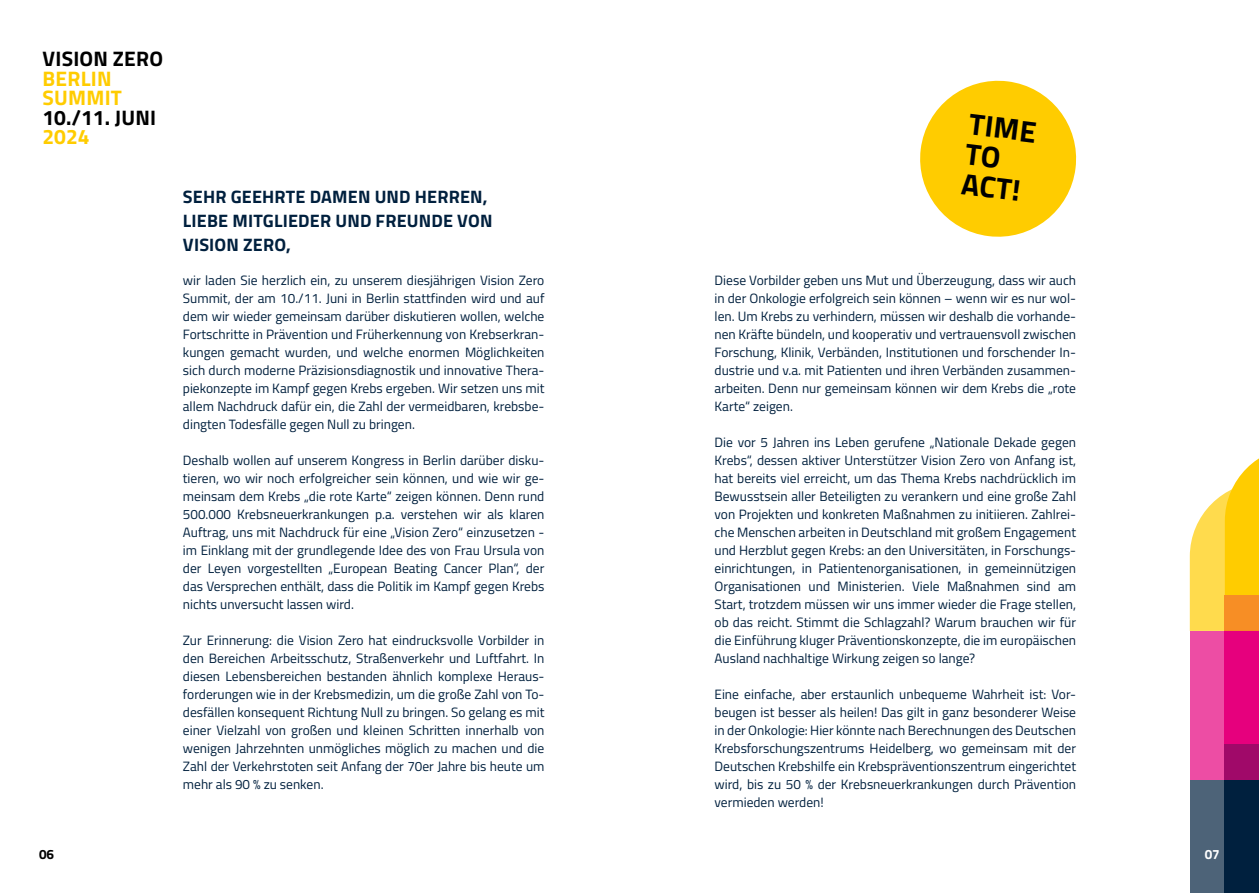
<style>
.page{position:relative;width:1259px;height:893px;background:#fff}
.page>*{position:absolute;margin:0;border:0;box-sizing:border-box;transform-origin:0 0}
.t1{font:700 30px/30px "Titillium Web";color:#000}
.t2{font:700 21px "Titillium Web";letter-spacing:.01em;color:#000}
.t3{font:700 21px/19.5px "Titillium Web";letter-spacing:.01em;color:#fc0}
.t4{font:700 18px/24px "Titillium Web";letter-spacing:.01em;color:#00203e}
.t5{font:13.5px/18px "Titillium Web";color:#00203e;text-align:justify}
.t6{font:700 13.5px "Titillium Web";color:#000}
.t7{font:700 13.5px "Titillium Web";color:#fff}
</style>
<div class="page">
<svg style="left:920px;top:80px;width:157px;height:157px"></svg>
<svg style="left:1190px;top:631px;width:69px;height:149px;background:#e0278d"></svg>
<svg style="left:1190px;top:780px;width:69px;height:113px;background:#25415a"></svg>
<svg style="left:1189px;top:458px;width:70px;height:173px"></svg>
<h2 class="t2" style="left:43px;top:43px;width:122px">VISION ZERO</h2>
<h2 class="t3" style="left:43px;top:68px;width:81px">BERLIN<br>SUMMIT</h2>
<h2 class="t2" style="left:43px;top:101px;width:115px">10./11. JUNI</h2>
<h2 class="t3" style="left:43px;top:126px;width:49px">2024</h2>
<h3 class="t4" style="left:183px;top:184px;width:311px">SEHR GEEHRTE DAMEN UND HERREN,<br>LIEBE MITGLIEDER UND FREUNDE VON<br>VISION ZERO,</h3>
<p class="t5" style="left:183px;top:271px;width:363px">wir laden Sie herzlich ein, zu unserem diesjährigen Vision Zero Summit, der am 10./11. Juni in Berlin stattfinden wird und auf dem wir wieder gemeinsam darüber diskutieren wollen, welche Fortschritte in Prävention und Früherkennung von Krebserkran&shy;kungen gemacht wurden, und welche enormen Möglichkeiten sich durch moderne Präzisionsdiagnostik und innovative Thera&shy;piekonzepte im Kampf gegen Krebs ergeben. Wir setzen uns mit allem Nachdruck dafür ein, die Zahl der vermeidbaren, krebsbe&shy;dingten Todesfälle gegen Null zu bringen.</p>
<p class="t5" style="left:183px;top:451px;width:363px">Deshalb wollen auf unserem Kongress in Berlin darüber disku&shy;tieren, wo wir noch erfolgreicher sein können, und wie wir ge&shy;meinsam dem Krebs „die rote Karte“ zeigen können. Denn rund 500.000 Krebsneuerkrankungen p.a. verstehen wir als klaren Auftrag, uns mit Nachdruck für eine „Vision Zero“ einzusetzen - im Einklang mit der grundlegende Idee des von Frau Ursula von der Leyen vorgestellten „European Beating Cancer Plan“, der das Versprechen enthält, dass die Politik im Kampf gegen Krebs nichts unversucht lassen wird.</p>
<p class="t5" style="left:183px;top:631px;width:363px">Zur Erinnerung: die Vision Zero hat eindrucksvolle Vorbilder in den Bereichen Arbeitsschutz, Straßenverkehr und Luftfahrt. In diesen Lebensbereichen bestanden ähnlich komplexe Heraus&shy;forderungen wie in der Krebsmedizin, um die große Zahl von To&shy;desfällen konsequent Richtung Null zu bringen. So gelang es mit einer Vielzahl von großen und kleinen Schritten innerhalb von wenigen Jahrzehnten unmögliches möglich zu machen und die Zahl der Verkehrstoten seit Anfang der 70er Jahre bis heute um mehr als 90 % zu senken.</p>
<p class="t6" style="left:39px;top:843px;width:17px">06</p>
<h1 class="t1" style="left:971px;top:108px;width:69px;rotate:7deg">TIME<br>TO<br>ACT!</h1>
<p class="t5" style="left:714px;top:271px;width:363px">Diese Vorbilder geben uns Mut und Überzeugung, dass wir auch in der Onkologie erfolgreich sein können – wenn wir es nur wol&shy;len. Um Krebs zu verhindern, müssen wir deshalb die vorhande&shy;nen Kräfte bündeln, und kooperativ und vertrauensvoll zwischen Forschung, Klinik, Verbänden, Institutionen und forschender In&shy;dustrie und v.a. mit Patienten und ihren Verbänden zusammen&shy;arbeiten. Denn nur gemeinsam können wir dem Krebs die „rote Karte“ zeigen.</p>
<p class="t5" style="left:714px;top:433px;width:363px">Die vor 5 Jahren ins Leben gerufene „Nationale Dekade gegen Krebs“, dessen aktiver Unterstützer Vision Zero von Anfang ist, hat bereits viel erreicht, um das Thema Krebs nachdrücklich im Bewusstsein aller Beteiligten zu verankern und eine große Zahl von Projekten und konkreten Maßnahmen zu initiieren. Zahlrei&shy;che Menschen arbeiten in Deutschland mit großem Engagement und Herzblut gegen Krebs: an den Universitäten, in Forschungs&shy;einrichtungen, in Patientenorganisationen, in gemeinnützigen Organisationen und Ministerien. Viele Maßnahmen sind am Start, trotzdem müssen wir uns immer wieder die Frage stellen, ob das reicht. Stimmt die Schlagzahl? Warum brauchen wir für die Einführung kluger Präventionskonzepte, die im europäischen Ausland nachhaltige Wirkung zeigen so lange?</p>
<p class="t5" style="left:714px;top:685px;width:363px">Eine einfache, aber erstaunlich unbequeme Wahrheit ist: Vor&shy;beugen ist besser als heilen! Das gilt in ganz besonderer Weise in der Onkologie: Hier könnte nach Berechnungen des Deutschen Krebsforschungszentrums Heidelberg, wo gemeinsam mit der Deutschen Krebshilfe ein Krebspräventionszentrum eingerichtet wird, bis zu 50 % der Krebsneuerkrankungen durch Prävention vermieden werden!</p>
<p class="t7" style="left:1204px;top:844px;width:17px">07</p>
</div>
